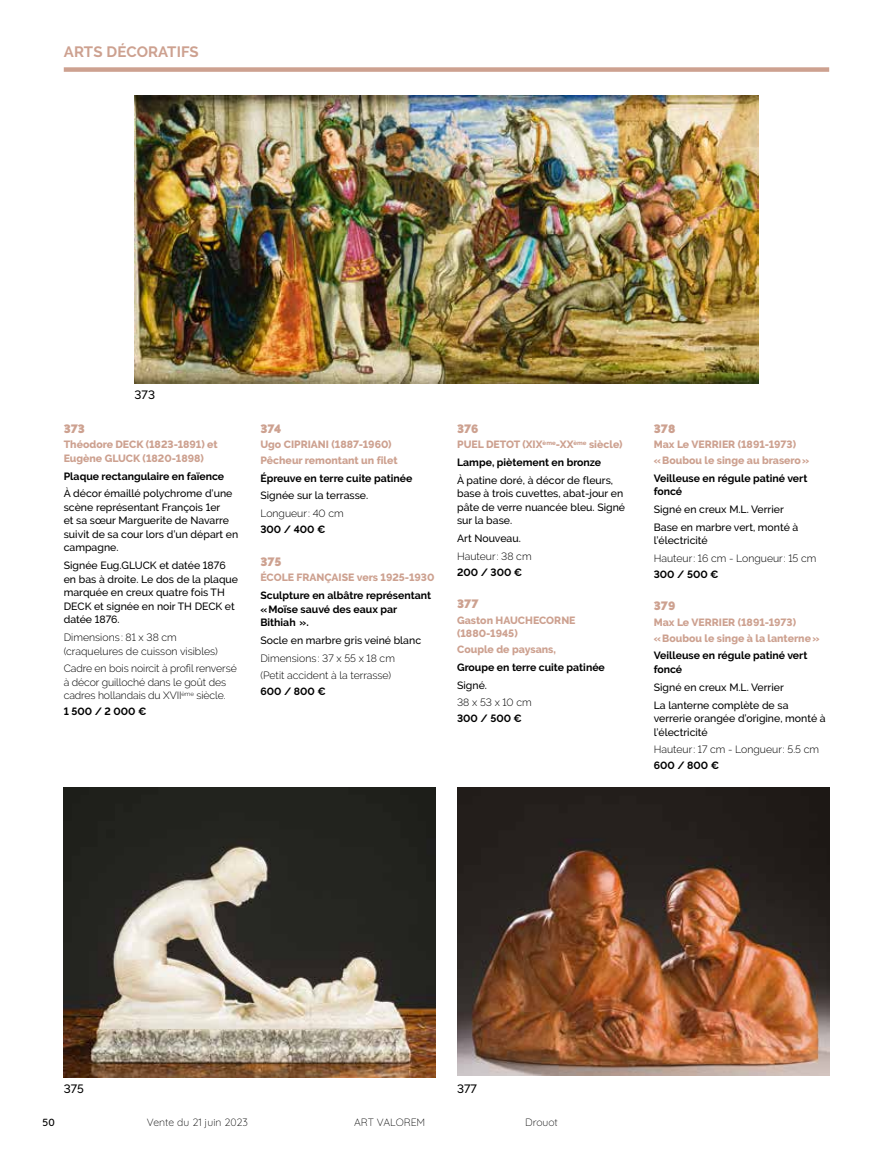
<style>
.page{position:relative;width:893px;height:1149px;background:#fff}
.page>*{position:absolute;margin:0;border:0;box-sizing:border-box;transform-origin:0 0}
.t1{font:700 15px "Raleway";letter-spacing:.005em;color:#cda190}
.t2{font:900 12px "Raleway";color:#cda190}
.t3{font:500 12px "Raleway";color:#000}
.t4{font:500 10.5px/13.5px "Raleway";color:#000}
.t5{font:800 10.5px/15.6px "Raleway";color:#cda190}
.t6{font:300 10.5px/13.5px "Raleway";color:#000}
.t7{font:700 10.5px/13.5px "Raleway";color:#000}
.t8{font:300 10.5px "Quicksand";color:#000}
.t9{font:500 10.5px "Quicksand";color:#000}
.s1{font-weight:700;color:#000}
</style>
<div class="page">
<img style="left:457px;top:787px;width:372px;height:288px">
<img style="left:64px;top:787px;width:372px;height:290px">
<img style="left:135px;top:96px;width:623px;height:287px">
<div style="left:64px;top:67px;width:765px;height:5px;background:#cda190"></div>
<h1 class="t1" style="left:64px;top:43px;width:136px">ARTS DÉCORATIFS</h1>
<p class="t3" style="left:135px;top:387px;width:22px">373</p>
<p class="t2" style="left:64px;top:421px;width:23px">373</p>
<p class="t5" style="left:64px;top:438px;width:156px;line-height:13.5px">Théodore DECK (1823-1891) et<br>Eugène GLUCK (1820-1898)</p>
<p class="t7" style="left:64px;top:469px;width:162px">Plaque rectangulaire en faïence</p>
<p class="t4" style="left:64px;top:486px;width:176px">À décor émaillé polychrome d’une scène représentant François 1er<br>et sa sœur Marguerite de Navarre suivit de sa cour lors d’un départ en campagne.</p>
<p class="t4" style="left:64px;top:558px;width:176px">Signée Eug.GLUCK et datée 1876 en bas à droite. Le dos de la plaque marquée en creux quatre fois TH<br>DECK et signée en noir TH DECK et datée 1876.</p>
<p class="t6" style="left:64px;top:630px;width:156px">Dimensions : 81 x 38 cm (craquelures de cuisson visibles)</p>
<p class="t6" style="left:64px;top:661px;width:174px">Cadre en bois noircit à profil renversé à décor guilloché dans le goût des cadres hollandais du XVII<sup>ème</sup> siècle.</p>
<p class="t7" style="left:64px;top:704px;width:84px">1 500 / 2 000 €</p>
<p class="t2" style="left:260px;top:421px;width:22px">374</p>
<p class="t5" style="left:260px;top:436px;width:139px">Ugo CIPRIANI (1887-1960)<br>Pêcheur remontant un filet</p>
<p class="t7" style="left:260px;top:471px;width:153px">Épreuve en terre cuite patinée</p>
<p class="t4" style="left:260px;top:489px;width:109px">Signée sur la terrasse.</p>
<p class="t6" style="left:260px;top:506px;width:85px">Longueur: 40 cm</p>
<p class="t7" style="left:260px;top:522px;width:67px">300 / 400 €</p>
<p class="t2" style="left:260px;top:554px;width:23px">375</p>
<p class="t5" style="left:260px;top:569px;width:175px">ÉCOLE FRANÇAISE vers 1925-1930</p>
<p class="t7" style="left:260px;top:588px;width:172px">Sculpture en albâtre représentant «Moïse sauvé des eaux par<br>Bithiah ».</p>
<p class="t4" style="left:260px;top:633px;width:162px">Socle en marbre gris veiné blanc</p>
<p class="t6" style="left:260px;top:648px;width:136px;line-height:17.7px">Dimensions : 37 x 55 x 18 cm (Petit accident à la terrasse)</p>
<p class="t7" style="left:260px;top:684px;width:67px">600 / 800 €</p>
<p class="t2" style="left:457px;top:421px;width:23px">376</p>
<p class="t5" style="left:457px;top:435px;width:167px;line-height:17.7px">PUEL DETOT (XIX<sup>ème</sup>-XX<sup>ème</sup> siècle)<br><span class="s1">Lampe, piètement en bronze</span></p>
<p class="t4" style="left:457px;top:473px;width:169px">À patine doré, à décor de fleurs, base à trois cuvettes, abat-jour en pâte de verre nuancée bleu. Signé sur la base.</p>
<p class="t4" style="left:457px;top:531px;width:65px">Art Nouveau.</p>
<p class="t6" style="left:457px;top:549px;width:76px">Hauteur: 38 cm</p>
<p class="t7" style="left:457px;top:565px;width:67px">200 / 300 €</p>
<p class="t2" style="left:457px;top:597px;width:23px">377</p>
<p class="t5" style="left:457px;top:613px;width:120px;line-height:13.5px">Gaston HAUCHECORNE (1880-1945)</p>
<p class="t5" style="left:457px;top:641px;width:100px">Couple de paysans,</p>
<p class="t7" style="left:457px;top:660px;width:149px">Groupe en terre cuite patinée</p>
<p class="t4" style="left:457px;top:678px;width:31px">Signé.</p>
<p class="t6" style="left:457px;top:695px;width:76px">38 x 53 x 10 cm</p>
<p class="t7" style="left:457px;top:711px;width:66px">300 / 500 €</p>
<p class="t2" style="left:654px;top:421px;width:23px">378</p>
<p class="t5" style="left:654px;top:436px;width:157px">Max Le VERRIER (1891-1973) «Boubou le singe au brasero»</p>
<p class="t7" style="left:654px;top:471px;width:155px">Veilleuse en régule patiné vert foncé</p>
<p class="t4" style="left:654px;top:500px;width:146px;line-height:17.7px">Signé en creux M.L. Verrier<br>Base en marbre vert, monté à</p>
<p class="t4" style="left:654px;top:533px;width:55px">l’électricité</p>
<p class="t6" style="left:654px;top:551px;width:164px">Hauteur: 16 cm - Longueur: 15 cm</p>
<p class="t7" style="left:654px;top:567px;width:66px">300 / 500 €</p>
<p class="t2" style="left:654px;top:599px;width:23px">379</p>
<p class="t5" style="left:654px;top:614px;width:167px">Max Le VERRIER (1891-1973) «Boubou le singe à la lanterne»</p>
<p class="t7" style="left:654px;top:649px;width:155px">Veilleuse en régule patiné vert foncé</p>
<p class="t4" style="left:654px;top:678px;width:136px;line-height:17.7px">Signé en creux M.L. Verrier<br>La lanterne complète de sa</p>
<p class="t4" style="left:654px;top:711px;width:173px">verrerie orangée d’origine, monté à l’électricité</p>
<p class="t6" style="left:654px;top:742px;width:167px">Hauteur: 17 cm - Longueur: 5.5 cm</p>
<p class="t7" style="left:654px;top:758px;width:67px">600 / 800 €</p>
<p class="t3" style="left:64px;top:1081px;width:22px">375</p>
<p class="t3" style="left:457px;top:1081px;width:21px">377</p>
<p class="t9" style="left:43px;top:1113px;width:14px">50</p>
<p class="t8" style="left:147px;top:1113px;width:103px">Vente du 21 juin 2023</p>
<p class="t8" style="left:354px;top:1113px;width:73px">ART VALOREM</p>
<p class="t8" style="left:525px;top:1113px;width:34px">Drouot</p>
</div>
